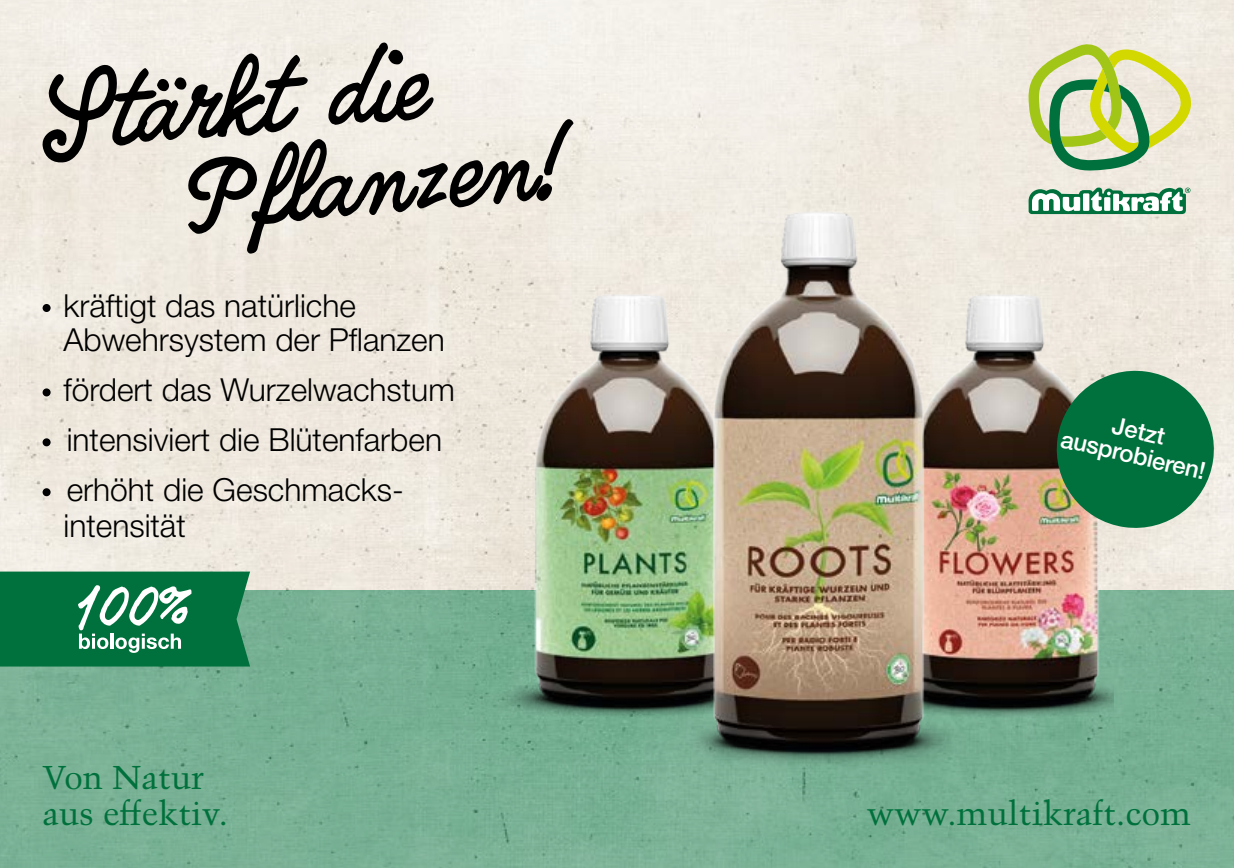
<style>
.page{position:relative;width:1234px;height:868px;background:#fff}
.page>*{position:absolute;margin:0;border:0;box-sizing:border-box;transform-origin:0 0}
.t1{font:33px/36px "Trump Mediaeval LT Pro";color:#00713c}
.t2{font:300 31.8px/49.8px "Helvetica Neue LT Pro";color:#000}
.t3{font:500 24px/24.6px "Helvetica Neue LT Pro";color:#fff;text-align:center}
</style>
<div class="page">
<img style="left:0;top:0;width:1233px;height:590px">
<div style="left:0;top:590px;width:1233px;height:277px;background:#78b194"></div>
<svg style="left:1028px;top:43px;width:163px;height:128px;background:#c3d294"></svg>
<svg style="left:1028px;top:187px;width:162px;height:27px"></svg>
<img style="left:461px;top:258px;width:180px;height:477px">
<img style="left:965px;top:258px;width:148px;height:477px">
<img style="left:641px;top:211px;width:324px;height:569px">
<svg style="left:1051px;top:365px;width:167px;height:168px;background:#428c62"></svg>
<svg style="left:41px;top:42px;width:532px;height:212px;background:#c4c0b9"></svg>
<svg style="left:0;top:571px;width:250px;height:95px;background:#1d8152"></svg>
<div style="left:43px;top:304px;width:8px;height:8px;background:#000;border-radius:50%"></div>
<div style="left:43px;top:388px;width:8px;height:8px;background:#000;border-radius:50%"></div>
<div style="left:43px;top:438px;width:8px;height:8px;background:#000;border-radius:50%"></div>
<div style="left:43px;top:488px;width:8px;height:8px;background:#000;border-radius:50%"></div>
<p class="t2" style="left:63px;top:287px;width:383px;line-height:34.5px">kräftigt das natürliche<br>Abwehrsystem der Pflanzen</p>
<p class="t2" style="left:63px;top:364px;width:393px">fördert das Wurzelwachstum intensiviert die Blütenfarben erhöht die Geschmacks-</p>
<p class="t2" style="left:63px;top:500px;width:124px">intensität</p>
<p class="t1" style="left:43px;top:757px;width:187px">Von Natur aus effektiv.</p>
<p class="t3" style="left:1069px;top:402px;width:149px;rotate:13deg">Jetzt ausprobieren!</p>
<p class="t1" style="left:866px;top:793px;width:326px">www.multikraft.com</p>
</div>
